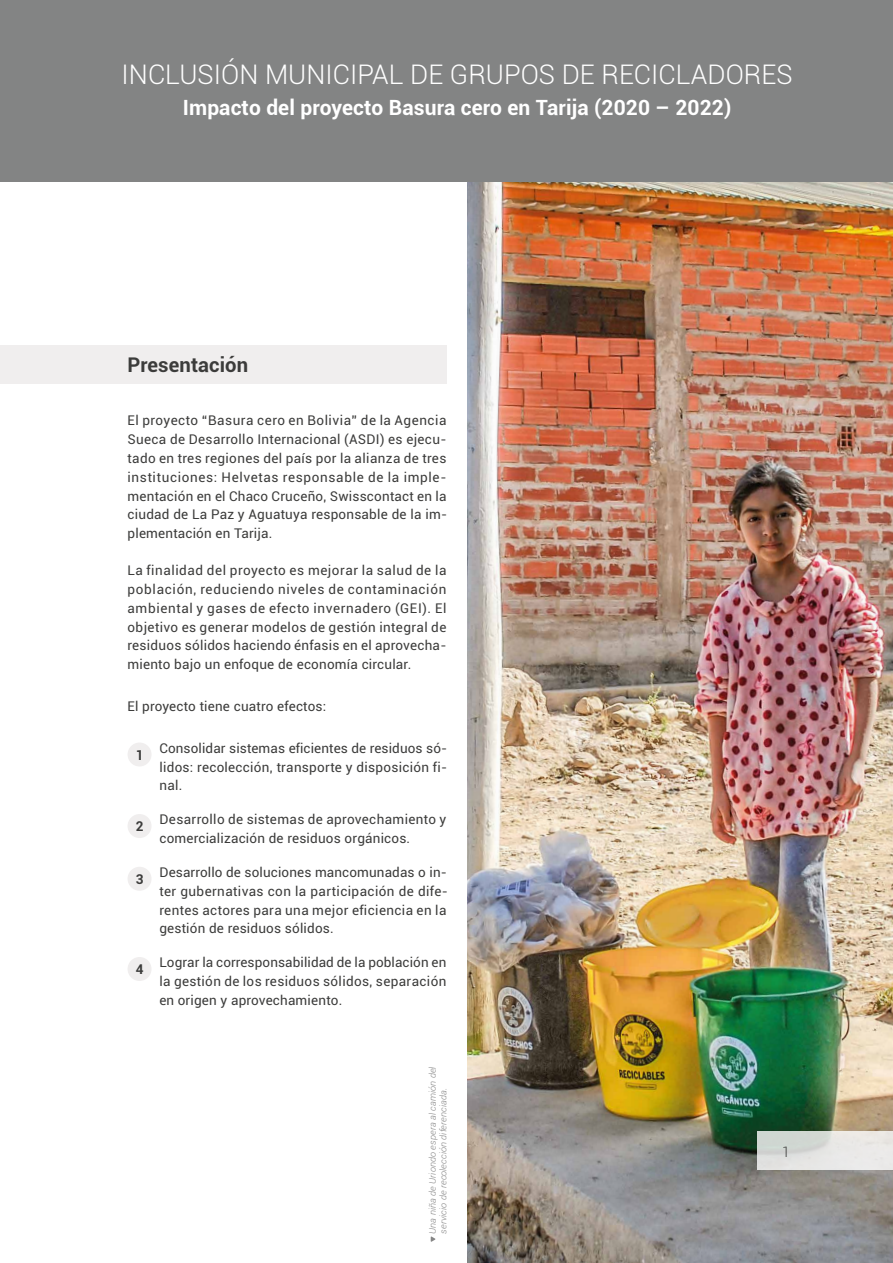
<style>
.page{position:relative;width:893px;height:1263px;background:#fff}
.page>*{position:absolute;margin:0;border:0;box-sizing:border-box;transform-origin:0 0}
.t1{font:300 27px "Roboto";color:#fff}
.t2{font:700 21px "Roboto";letter-spacing:.005em;color:#fff}
.t3{font:700 20.25px "Roboto";letter-spacing:.005em;color:#3c3c3b}
.t4{font:300 14.25px "Roboto";color:#3c3c3b}
.t5{font:13.5px/18.8px "Roboto";letter-spacing:.015em;color:#3c3c3b;text-align:justify}
.t6{font:700 13.5px "Roboto";color:#3c3c3b}
.t7{font:italic 300 9px/10.8px "Roboto";letter-spacing:.01em;color:#868686}
</style>
<div class="page">
<img style="left:468px;top:182px;width:425px;height:1081px">
<svg style="left:431px;top:1236px;width:4px;height:6px"></svg>
<div style="left:0;top:0;width:893px;height:182px;background:#838484"></div>
<div style="left:0;top:345px;width:446px;height:39px;background:#f0eeee"></div>
<div style="left:128px;top:742px;width:24px;height:24px;background:#f0eeee;border-radius:50%"></div>
<div style="left:128px;top:814px;width:24px;height:24px;background:#f0eeee;border-radius:50%"></div>
<div style="left:128px;top:867px;width:24px;height:24px;background:#f0eeee;border-radius:50%"></div>
<div style="left:128px;top:957px;width:24px;height:24px;background:#f0eeee;border-radius:50%"></div>
<svg style="left:758px;top:1132px;width:135px;height:38px;background:#e0e2df"></svg>
<h1 class="t1" style="left:122px;top:56px;width:672px">INCLUSIÓN MUNICIPAL DE GRUPOS DE RECICLADORES</h1>
<h2 class="t2" style="left:183px;top:92px;width:550px">Impacto del proyecto Basura cero en Tarija (2020 – 2022)</h2>
<h3 class="t3" style="left:128px;top:350px;width:122px">Presentación</h3>
<p class="t5" style="left:128px;top:411px;width:321px">El proyecto “Basura cero en Bolivia” de la Agencia Sueca de Desarrollo Internacional (ASDI) es ejecu&shy;tado en tres regiones del país por la alianza de tres instituciones: Helvetas responsable de la imple&shy;mentación en el Chaco Cruceño, Swisscontact en la ciudad de La Paz y Aguatuya responsable de la im&shy;plementación en Tarija.</p>
<p class="t5" style="left:128px;top:561px;width:320px">La finalidad del proyecto es mejorar la salud de la población, reduciendo niveles de contaminación ambiental y gases de efecto invernadero (GEI). El objetivo es generar modelos de gestión integral de residuos sólidos haciendo énfasis en el aprovecha&shy;miento bajo un enfoque de economía circular.</p>
<p class="t5" style="left:128px;top:696px;width:200px">El proyecto tiene cuatro efectos:</p>
<p class="t5" style="left:159px;top:738px;width:289px">Consolidar sistemas eficientes de residuos só&shy;lidos: recolección, transporte y disposición fi&shy;nal.</p>
<p class="t5" style="left:159px;top:810px;width:288px">Desarrollo de sistemas de aprovechamiento y comercialización de residuos orgánicos.</p>
<p class="t5" style="left:159px;top:862px;width:290px">Desarrollo de soluciones mancomunadas o in&shy;ter gubernativas con la participación de dife&shy;rentes actores para una mejor eficiencia en la gestión de residuos sólidos.</p>
<p class="t5" style="left:159px;top:953px;width:288px">Lograr la corresponsabilidad de la población en la gestión de los residuos sólidos, separación en origen y aprovechamiento.</p>
<p class="t6" style="left:136px;top:746px;width:9px">1</p>
<p class="t6" style="left:136px;top:817px;width:9px">2</p>
<p class="t6" style="left:136px;top:869px;width:9px">3</p>
<p class="t6" style="left:136px;top:959px;width:9px">4</p>
<p class="t7" style="left:427px;top:1234px;width:169px;rotate:-90deg">Una niña de Uriondo espera al camión del servicio de recolección diferenciada.</p>
<p class="t4" style="left:782px;top:1142px;width:9px">1</p>
</div>
